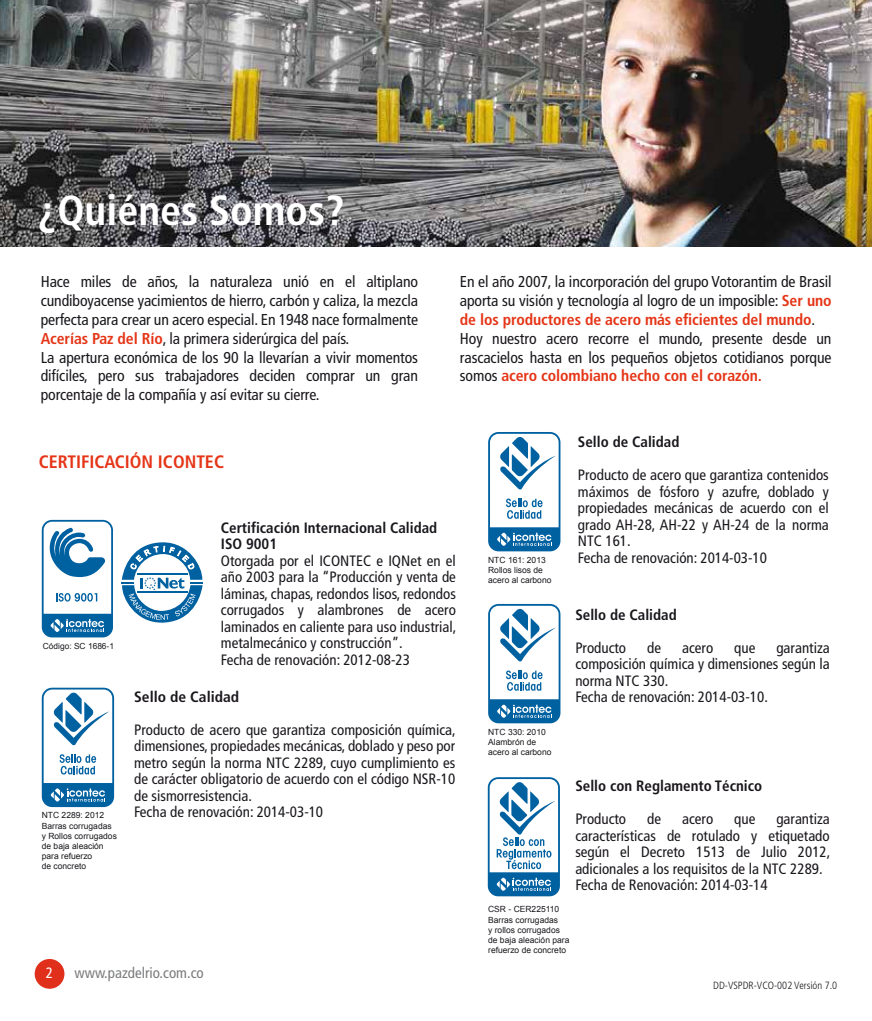
<style>
.page{position:relative;width:872px;height:1021px;background:#fff}
.page>*{position:absolute;margin:0;border:0;box-sizing:border-box;transform-origin:0 0}
.t1{font:700 condensed 42px "Frutiger";color:#fff}
.t2{font:700 condensed 18px "Frutiger";color:#e53517}
.t3{font:condensed 15.75px/18.9px "Frutiger";letter-spacing:-.005em;color:#1a171c}
.t4{font:condensed 15px/16.5px "Frutiger";color:#1a171c}
.t5{font:700 condensed 15px/16.5px "Frutiger";color:#1a171c}
.t6{font:condensed 15px "Frutiger";color:#7b7c7e}
.t7{font:condensed 15px "Frutiger";color:#fff}
.t8{font:300 condensed 10.5px "Frutiger";color:#1a171c}
.t9{font:8.55px/10.2px "Arial";color:#1a171c}
.t10{font:8.4px "Arial";color:#1a171c}
.s1{font-weight:700;color:#e53517}
</style>
<div class="page">
<img style="left:0;top:0;width:872px;height:246px">
<svg style="left:488px;top:432px;width:72px;height:119px"></svg>
<svg style="left:488px;top:604px;width:72px;height:119px"></svg>
<svg style="left:42px;top:687px;width:72px;height:120px"></svg>
<svg style="left:42px;top:520px;width:71px;height:117px"></svg>
<svg style="left:122px;top:542px;width:81px;height:81px"></svg>
<div style="left:35px;top:958px;width:29px;height:30px;background:#e02f1a;border-radius:50%"></div>
<svg style="left:488px;top:777px;width:72px;height:119px"></svg>
<h1 class="t1" style="left:38px;top:185px;width:308px">¿Quiénes Somos?</h1>
<p class="t3" style="left:41px;top:272px;width:379px">Hace miles de años, la naturaleza unió en el altiplano cundiboyacense yacimientos de hierro, carbón y caliza, la mezcla perfecta para crear un acero especial. En 1948 nace formalmente <span class="s1">Acerías Paz del Río</span>, la primera siderúrgica del país.<br>La apertura económica de los 90 la llevarían a vivir momentos difíciles, pero sus trabajadores deciden comprar un gran porcentaje de la compañía y así evitar su cierre.</p>
<p class="t3" style="left:460px;top:272px;width:373px">En el año 2007, la incorporación del grupo Votorantim de Brasil aporta su visión y tecnología al logro de un imposible: <span class="s1">Ser uno de los productores de acero más eficientes del mundo</span>.<br>Hoy nuestro acero recorre el mundo, presente desde un rascacielos hasta en los pequeños objetos cotidianos porque somos <span class="s1">acero colombiano hecho con el corazón.</span></p>
<p class="t2" style="left:39px;top:451px;width:187px">CERTIFICACIÓN ICONTEC</p>
<p class="t10" style="left:43px;top:640px;width:73px">Código: SC 1686-1</p>
<p class="t9" style="left:42px;top:810px;width:77px">NTC 2289: 2012<br>Barras corrugadas y Rollos corrugados de baja aleación para refuerzo<br>de concreto</p>
<p class="t5" style="left:221px;top:519px;width:218px">Certificación Internacional Calidad<br>ISO 9001</p>
<p class="t4" style="left:221px;top:552px;width:237px">Otorgada por el ICONTEC e IQNet en el año 2003 para la “Producción y venta de láminas, chapas, redondos lisos, redondos corrugados y alambrones de acero laminados en caliente para uso industrial, metalmecánico y construcción”.<br>Fecha de renovación: 2012-08-23</p>
<p class="t5" style="left:134px;top:688px;width:106px">Sello de Calidad</p>
<p class="t4" style="left:134px;top:721px;width:323px">Producto de acero que garantiza composición química, dimensiones, propiedades mecánicas, doblado y peso por metro según la norma NTC 2289, cuyo cumplimiento es de carácter obligatorio de acuerdo con el código NSR-10 de sismorresistencia.<br>Fecha de renovación: 2014-03-10</p>
<p class="t7" style="left:46px;top:964px;width:9px">2</p>
<p class="t6" style="left:75px;top:964px;width:131px">www.pazdelrio.com.co</p>
<p class="t9" style="left:488px;top:554px;width:65px">NTC 161: 2013<br>Rollos lisos de acero al carbono</p>
<p class="t9" style="left:488px;top:726px;width:65px">NTC 330: 2010<br>Alambrón de acero al carbono</p>
<p class="t5" style="left:578px;top:433px;width:103px">Sello de Calidad</p>
<p class="t4" style="left:578px;top:467px;width:252px">Producto de acero que garantiza contenidos máximos de fósforo y azufre, doblado y propiedades mecánicas de acuerdo con el grado AH-28, AH-22 y AH-24 de la norma NTC 161.<br>Fecha de renovación: 2014-03-10</p>
<p class="t5" style="left:575px;top:606px;width:103px">Sello de Calidad</p>
<p class="t4" style="left:575px;top:639px;width:52px">Producto</p>
<p class="t4" style="left:647px;top:639px;width:15px">de</p>
<p class="t4" style="left:682px;top:639px;width:33px">acero</p>
<p class="t4" style="left:734px;top:639px;width:23px">que</p>
<p class="t4" style="left:575px;top:639px;width:256px;text-indent:201px">garantiza composición química y dimensiones según la norma NTC 330.<br>Fecha de renovación: 2014-03-10.</p>
<p class="t5" style="left:575px;top:778px;width:188px">Sello con Reglamento Técnico</p>
<p class="t4" style="left:575px;top:811px;width:52px">Producto</p>
<p class="t4" style="left:647px;top:811px;width:15px">de</p>
<p class="t4" style="left:682px;top:811px;width:33px">acero</p>
<p class="t4" style="left:734px;top:811px;width:23px">que</p>
<p class="t4" style="left:575px;top:811px;width:256px;text-indent:201px">garantiza características de rotulado y etiquetado según el Decreto 1513 de Julio 2012, adicionales a los requisitos de la NTC 2289.<br>Fecha de Renovación: 2014-03-14</p>
<p class="t9" style="left:488px;top:904px;width:83px">CSR - CER225110<br>Barras corrugadas<br>y rollos corrugados de baja aleación para refuerzo de concreto</p>
<p class="t8" style="left:713px;top:978px;width:125px">DD-VSPDR-VCO-002 Versión 7.0</p>
</div>
